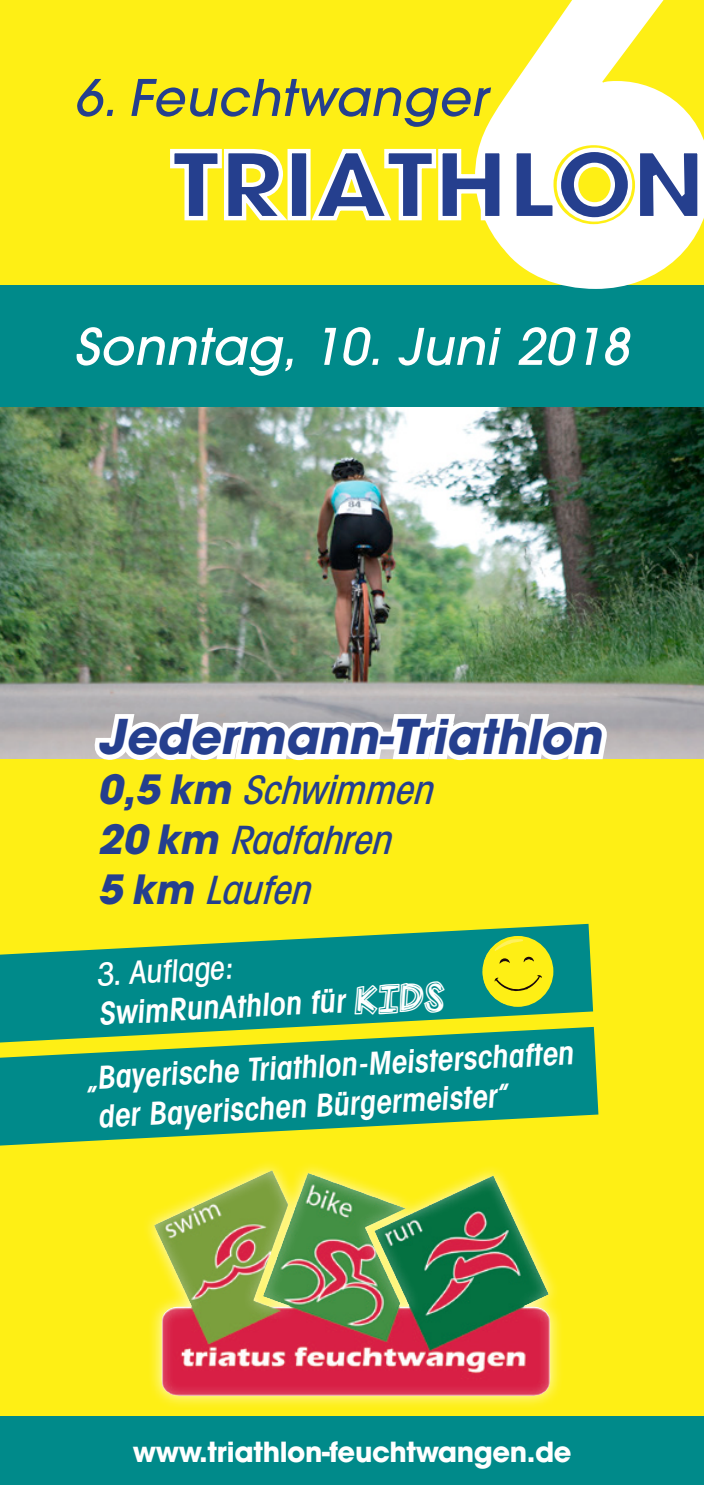
<style>
.page{position:relative;width:704px;height:1485px;background:#fff}
.page>*{position:absolute;margin:0;border:0;box-sizing:border-box;transform-origin:0 0}
.t1{font:italic 500 50px "Avant Garde LT";letter-spacing:.01em;color:#fff}
.t2{font:italic 500 50px "Avant Garde LT";letter-spacing:.015em;color:#253f8e}
.t3{font:italic 700 47.5px "Avant Garde LT";color:#253f8e}
.t4{font:italic 500 40px/50px "Avant Garde Condensed BQ";color:#253f8e}
.t5{font:600 32.5px/39px "Avant Garde Condensed BQ";color:#fff}
.t6{font:700 27.5px "Avant Garde LT";letter-spacing:-.015em;color:#fff}
.s1{font-family:"Avant Garde LT";font-weight:700}
.s2{font-weight:500}
.s3{font-family:"KB Lucky Clover";font-weight:400}
</style>
<div class="page">
<div style="left:0;top:277px;width:703px;height:139px;background:#008a8a"></div>
<div style="left:0;top:0;width:703px;height:285px;background:#feef15"></div>
<img style="left:0;top:408px;width:703px;height:351px">
<div style="left:0;top:759px;width:703px;height:675px;background:#feef15"></div>
<div style="left:0;top:1416px;width:703px;height:69px;background:#008a8a"></div>
<div style="left:141px;top:1158px;width:423px;height:252px;background:#fff;opacity:.75"></div>
<div style="left:152px;top:1168px;width:400px;height:230px;background:#fff;opacity:.45"></div>
<svg style="left:92px;top:707px;width:522px;height:54px"></svg>
<svg style="left:480px;top:0;width:223px;height:289px;fill:#fff"></svg>
<svg style="left:170px;top:144px;width:533px;height:80px"></svg>
<svg style="left:0;top:924px;width:593px;height:103px;fill:#008a8a"></svg>
<svg style="left:0;top:1027px;width:598px;height:119px;fill:#008a8a"></svg>
<svg style="left:482px;top:936px;width:70px;height:70px"></svg>
<h1 class="t2" style="left:74px;top:67px;width:414px">6. Feuchtwanger</h1>
<h1 class="t1" style="left:74px;top:316px;width:556px">Sonntag, 10. Juni 2018</h1>
<h2 class="t3" style="left:98px;top:706px;width:505px">Jedermann-Triathlon</h2>
<p class="t4" style="left:98px;top:766px;width:348px"><span class="s1">0, 5 km</span> Schwimmen<br><span class="s1">2 0 km</span> Radfahren<br><span class="s1">5 km</span> Laufen</p>
<p class="t5" style="left:96px;top:955px;width:345px;rotate:-3deg"><span class="s2">3. Auflage:<br></span>SwimRunAthlon für <span class="s3">KIDS</span></p>
<p class="t5" style="left:86px;top:1059px;width:488px;rotate:-3deg">„Bayerische Triathlon-Meisterschaften der Bayerischen Bürgermeister“</p>
<p class="t6" style="left:133px;top:1434px;width:440px">www.triathlon-feuchtwangen.de</p>
</div>
